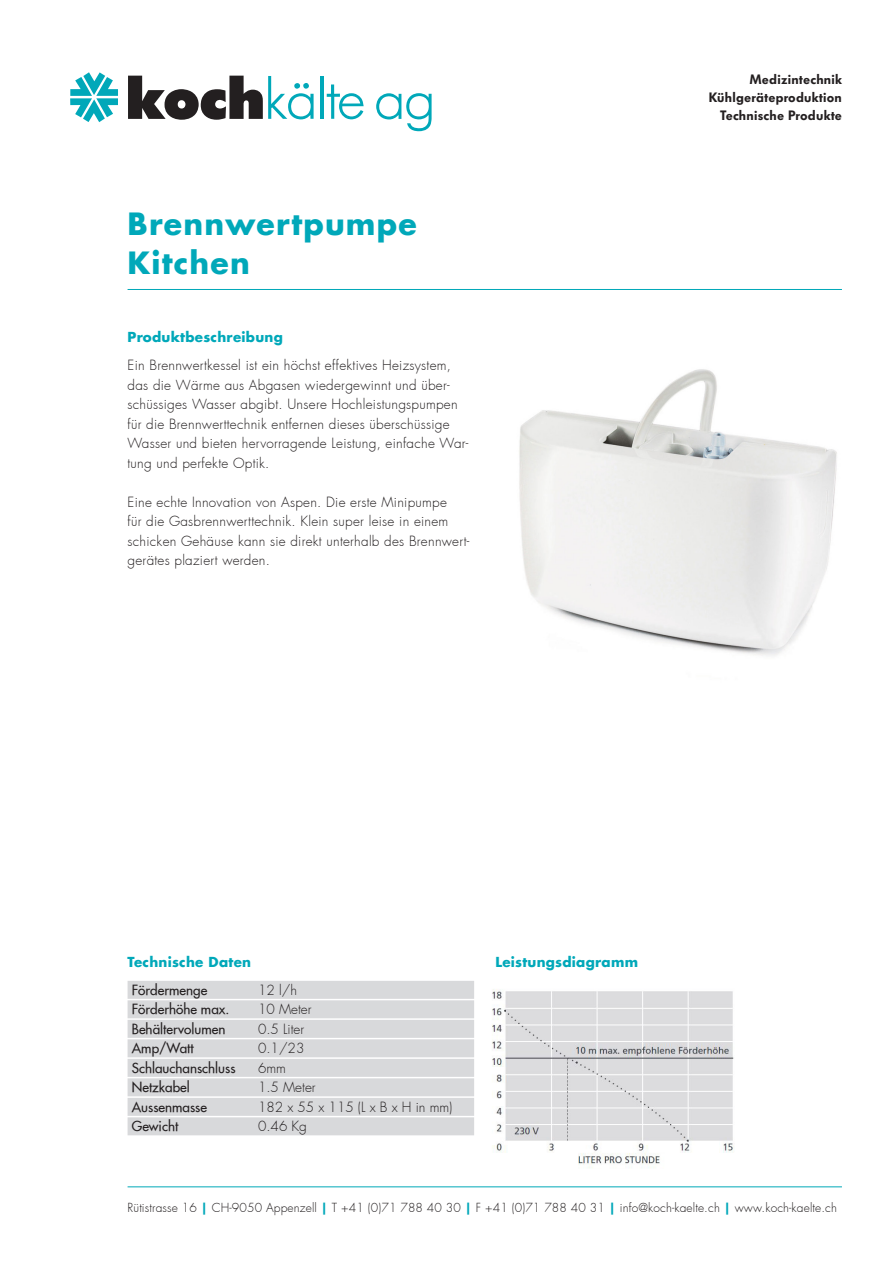
<style>
.page{position:relative;width:893px;height:1263px;background:#fff}
.page>*{position:absolute;margin:0;border:0;box-sizing:border-box;transform-origin:0 0}
.t1{font:700 30px/39px "Futura";letter-spacing:.04em;color:#00a8b9}
.t2{font:300 13.5px/19.5px "Futura";letter-spacing:.02em;color:#231f20}
.t3{font:500 13.5px "Futura";color:#231f20}
.t4{font:600 13.5px/18px "Futura BQ";letter-spacing:.02em;color:#231f20;text-align:right}
.t5{font:700 13.5px "Futura";letter-spacing:.02em;color:#00a8b9}
.t6{font:300 13.5px "Futura";color:#231f20}
.t7{font:300 12px "Futura";letter-spacing:.01em;color:#231f20}
.s1{font-weight:700;color:#00a8b9}
</style>
<div class="page">
<img style="left:519px;top:369px;width:318px;height:287px">
<svg style="left:70px;top:72px;width:48px;height:50px"></svg>
<svg style="left:128px;top:76px;width:186px;height:44px"></svg>
<hr style="left:320px;top:76px;width:3px;height:43px;background:#00a8b9">
<svg style="left:327px;top:84px;width:37px;height:35px"></svg>
<svg style="left:376px;top:93px;width:56px;height:38px"></svg>
<hr style="left:128px;top:289px;width:714px;height:1px;background:#00a8b9">
<hr style="left:128px;top:1186px;width:714px;height:1px;background:#00a8b9">
<div style="left:128px;top:981px;width:346px;height:18px;background:#d8d9db"></div>
<div style="left:128px;top:1000px;width:346px;height:18px;background:#d8d9db"></div>
<div style="left:128px;top:1020px;width:346px;height:18px;background:#d8d9db"></div>
<div style="left:128px;top:1039px;width:346px;height:18px;background:#d8d9db"></div>
<div style="left:128px;top:1059px;width:346px;height:18px;background:#d8d9db"></div>
<div style="left:128px;top:1078px;width:346px;height:18px;background:#d8d9db"></div>
<div style="left:128px;top:1098px;width:346px;height:18px;background:#d8d9db"></div>
<div style="left:128px;top:1117px;width:346px;height:18px;background:#d8d9db"></div>
<img style="left:492px;top:989px;width:242px;height:179px">
<h1 class="t1" style="left:128px;top:204px;width:291px">Brennwertpumpe<br>Kitchen</h1>
<p class="t5" style="left:128px;top:328px;width:157px">Produktbeschreibung</p>
<p class="t2" style="left:128px;top:356px;width:342px">Ein Brennwertkessel ist ein höchst effektives Heizsystem, das die Wärme aus Abgasen wiedergewinnt und über&shy;schüssiges Wasser abgibt. Unsere Hochleistungspumpen für die Brennwerttechnik entfernen dieses überschüssige Wasser und bieten hervorragende Leistung, einfache War&shy;tung und perfekte Optik.</p>
<p class="t2" style="left:128px;top:492px;width:343px">Eine echte Innovation von Aspen. Die erste Minipumpe<br>für die Gasbrennwerttechnik. Klein super leise in einem schicken Gehäuse kann sie direkt unterhalb des Brennwert&shy;gerätes plaziert werden.</p>
<p class="t4" style="left:709px;top:71px;width:135px">Medizintechnik<br>Kühlgeräteproduktion<br>Technische Produkte</p>
<p class="t5" style="left:128px;top:953px;width:125px">Technische Daten</p>
<p class="t3" style="left:132px;top:981px;width:77px">Fördermenge</p>
<p class="t2" style="left:258px;top:980px;width:40px">12 l/h</p>
<p class="t3" style="left:132px;top:1001px;width:99px">Förderhöhe max.</p>
<p class="t2" style="left:258px;top:1000px;width:55px">10 Meter</p>
<p class="t3" style="left:132px;top:1020px;width:95px">Behältervolumen</p>
<p class="t2" style="left:258px;top:1019px;width:48px">0.5 Liter</p>
<p class="t3" style="left:132px;top:1040px;width:63px">Amp/Watt</p>
<p class="t2" style="left:258px;top:1039px;width:48px">0.1/23</p>
<p class="t3" style="left:132px;top:1059px;width:105px">Schlauchanschluss</p>
<p class="t2" style="left:258px;top:1058px;width:29px">6mm</p>
<p class="t3" style="left:132px;top:1079px;width:59px">Netzkabel</p>
<p class="t2" style="left:258px;top:1078px;width:59px">1.5 Meter</p>
<p class="t3" style="left:132px;top:1098px;width:77px">Aussenmasse</p>
<p class="t6" style="left:258px;top:1099px;width:196px">182 x 55 x 115 (L x B x H in mm)</p>
<p class="t3" style="left:132px;top:1118px;width:48px">Gewicht</p>
<p class="t2" style="left:258px;top:1117px;width:50px">0.46 Kg</p>
<p class="t5" style="left:495px;top:953px;width:144px">Leistungsdiagramm</p>
<p class="t7" style="left:128px;top:1200px;width:711px">Rütistrasse 16 <span class="s1">|</span> CH-9050 Appenzell <span class="s1">|</span> T +41 (0)71 788 40 30 <span class="s1">|</span> F +41 (0)71 788 40 31 <span class="s1">|</span> info@koch-kaelte.ch <span class="s1">|</span> www.koch-kaelte.ch</p>
</div>
